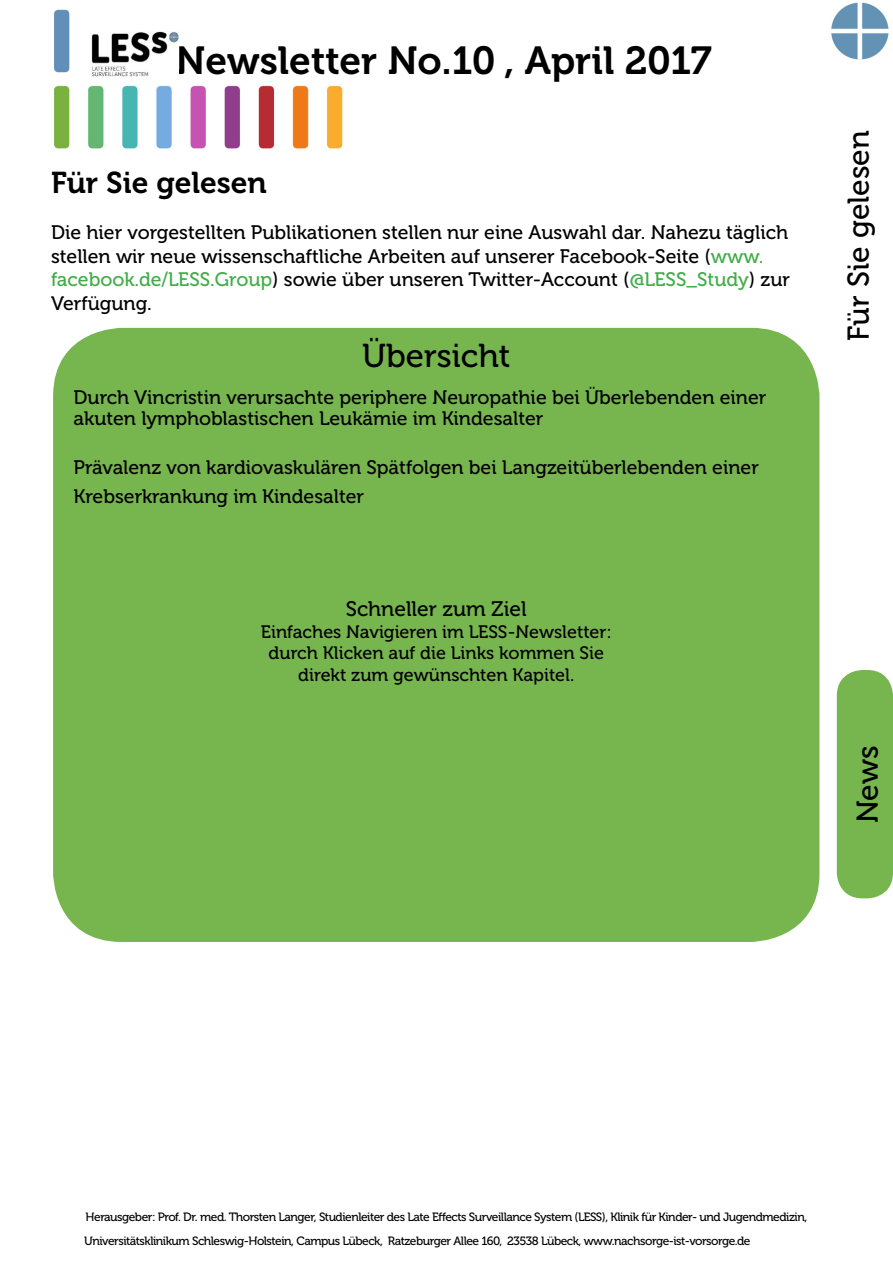
<style>
.page{position:relative;width:893px;height:1263px;background:#fff}
.page>*{position:absolute;margin:0;border:0;box-sizing:border-box;transform-origin:0 0}
.t1{font:39px "Museo 700";color:#000}
.t2{font:33px "Museo 500";color:#000}
.t3{font:30px "Museo 500";color:#000}
.t4{font:30px "Museo 700";color:#000}
.t5{font:21px "Museo 500";color:#000}
.t6{font:19.5px/23.4px "Museo 500";color:#000}
.t7{font:18px/21.6px "Museo 500";color:#000;text-align:center}
.t8{font:12px/23.4px "Museo 500";letter-spacing:-.04em;color:#000}
.s1{color:#41ad49}
</style>
<div class="page">
<img style="left:54px;top:9px;width:289px;height:140px">
<img style="left:831px;top:2px;width:58px;height:58px">
<img style="left:90px;top:31px;width:88px;height:46px">
<div style="left:58px;top:332px;width:757px;height:605px;background:#77b54f;border-radius:64px"></div>
<div style="left:53px;top:328px;width:766px;height:614px;border:9px solid #77b54f;border-radius:64px"></div>
<div style="left:841px;top:674px;width:47px;height:220px;background:#77b54f;border-radius:21px"></div>
<div style="left:837px;top:670px;width:56px;height:228px;border:9px solid #77b54f;border-radius:21px"></div>
<h1 class="t1" style="left:176px;top:39px;width:538px">Newsletter No.10 , April 2017</h1>
<h3 class="t4" style="left:51px;top:166px;width:217px">Für Sie gelesen</h3>
<p class="t6" style="left:51px;top:221px;width:740px">Die hier vorgestellten Publikationen stellen nur eine Auswahl dar. Nahezu täglich stellen wir neue wissenschaftliche Arbeiten auf unserer Facebook-Seite (<span class="s1">www. facebook.de/LESS.Group</span>) sowie über unseren Twitter-Account (<span class="s1">@LESS_Study</span>) zur Verfügung.</p>
<h2 class="t2" style="left:362px;top:338px;width:150px">Übersicht</h2>
<p class="t6" style="left:74px;top:387px;width:694px;line-height:21px">Durch Vincristin verursachte periphere Neuropathie bei Überlebenden einer akuten lymphoblastischen Leukämie im Kindesalter</p>
<p class="t6" style="left:74px;top:453px;width:687px;line-height:28.5px">Prävalenz von kardiovaskulären Spätfolgen bei Langzeitüberlebenden einer<br>Krebserkrankung im Kindesalter</p>
<p class="t5" style="left:346px;top:597px;width:183px">Schneller zum Ziel</p>
<p class="t7" style="left:261px;top:621px;width:352px">Einfaches Navigieren im LESS-Newsletter: durch Klicken auf die Links kommen Sie direkt zum gewünschten Kapitel.</p>
<h3 class="t3" style="left:842px;top:341px;width:212px;rotate:-90deg">Für Sie gelesen</h3>
<h3 class="t3" style="left:851px;top:823px;width:79px;rotate:-90deg">News</h3>
<p class="t8" style="left:84px;top:1205px;width:725px">Herausgeber: Prof. Dr. med. Thorsten Langer, Studienleiter des Late Effects Surveillance System (LESS), Klinik für Kinder- und Jugendmedizin,<br>Universitätsklinikum Schleswig-Holstein, Campus Lübeck, Ratzeburger Allee 160, 23538 Lübeck, www.nachsorge-ist-vorsorge.de</p>
</div>
